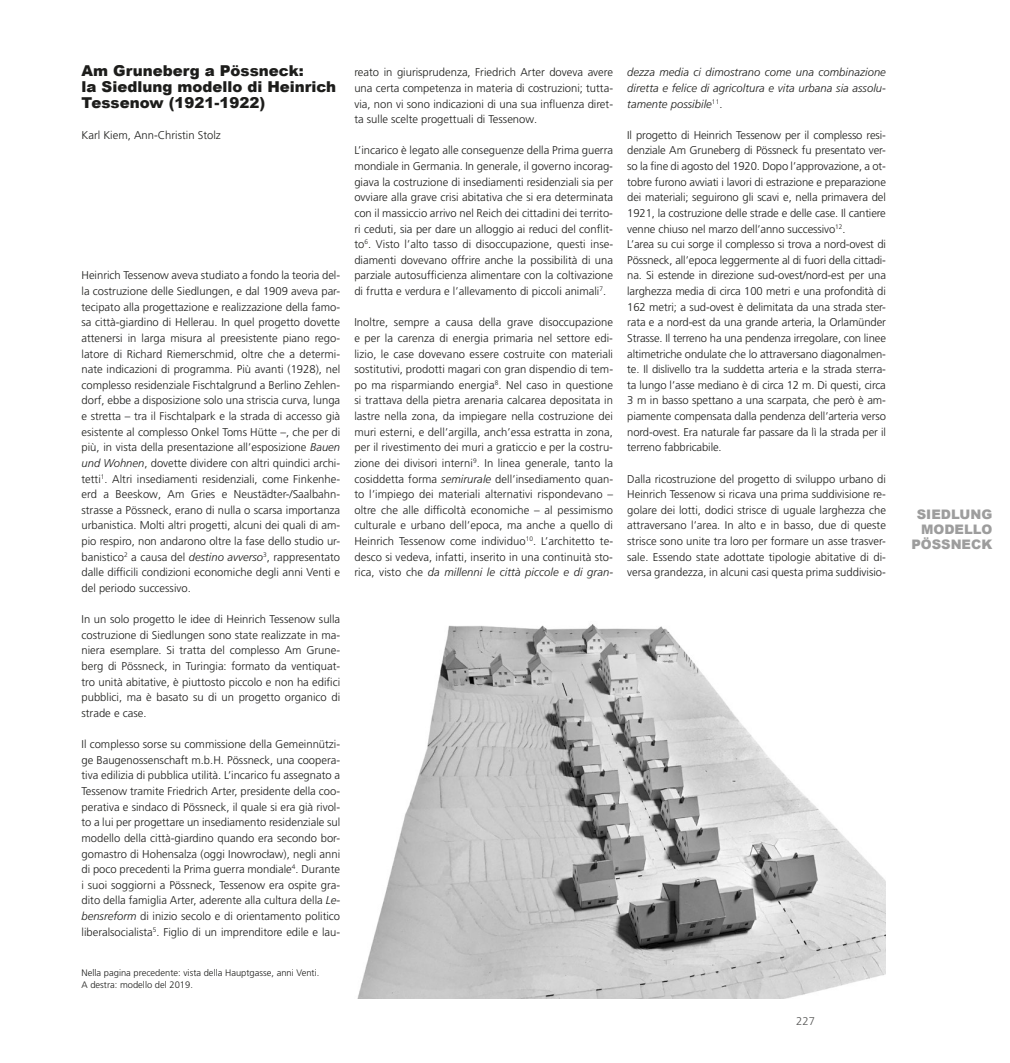
<style>
.page{position:relative;width:1010px;height:1063px;background:#fff}
.page>*{position:absolute;margin:0;border:0;box-sizing:border-box;transform-origin:0 0}
.t1{font:900 15px/15.6px "Arial";color:#1d1d1b}
.t2{font:900 13.12px/15px "Arial";color:#9d9d9d;text-align:right}
.t3{font:300 11.25px/15.6px "Frutiger LT Pro";letter-spacing:-.01em;color:#1d1d1b;text-align:justify}
.t4{font:italic 300 11.25px/15.6px "Frutiger LT Pro";letter-spacing:.005em;color:#1d1d1b;text-align:justify}
.t5{font:300 11.25px "Frutiger LT Pro";color:#575756}
.t6{font:300 9.38px/11.2px "Frutiger LT Pro";color:#1d1d1b}
.s1{font-style:italic}
.s2{font-style:normal}
</style>
<div class="page">
<img style="left:357px;top:624px;width:529px;height:374px">
<h1 class="t1" style="left:81px;top:63px;width:256px">Am Gruneberg a Pössneck:<br>la Siedlung modello di Heinrich<br>Tessenow (1921-1922)</h1>
<p class="t3" style="left:81px;top:127px;width:141px">Karl Kiem, Ann-Christin Stolz</p>
<p class="t3" style="left:81px;top:268px;width:260px">Heinrich Tessenow aveva studiato a fondo la teoria del&shy;la costruzione delle Siedlungen, e dal 1909 aveva par&shy;tecipato alla progettazione e realizzazione della famo&shy;sa città-giardino di Hellerau. In quel progetto dovette attenersi in larga misura al preesistente piano rego&shy;latore di Richard Riemerschmid, oltre che a determi&shy;nate indicazioni di programma. Più avanti (1928), nel complesso residenziale Fischtalgrund a Berlino Zehlen&shy;dorf, ebbe a disposizione solo una striscia curva, lunga e stretta – tra il Fischtalpark e la strada di accesso già esistente al complesso Onkel Toms Hütte –, che per di più, in vista della presentazione all’esposizione <span class="s1">Bauen und Wohnen</span>, dovette dividere con altri quindici archi&shy;tetti<sup>1</sup>. Altri insediamenti residenziali, come Finkenhe&shy;erd a Beeskow, Am Gries e Neustädter-/Saalbahn&shy;strasse a Pössneck, erano di nulla o scarsa importanza urbanistica. Molti altri progetti, alcuni dei quali di am&shy;pio respiro, non andarono oltre la fase dello studio ur&shy;banistico<sup>2</sup> a causa del <span class="s1">destino avverso</span><sup>3</sup>, rappresentato dalle difficili condizioni economiche degli anni Venti e del periodo successivo.</p>
<p class="t3" style="left:81px;top:612px;width:260px">In un solo progetto le idee di Heinrich Tessenow sulla costruzione di Siedlungen sono state realizzate in ma&shy;niera esemplare. Si tratta del complesso Am Grune&shy;berg di Pössneck, in Turingia: formato da ventiquat&shy;tro unità abitative, è piuttosto piccolo e non ha edifici pubblici, ma è basato su di un progetto organico di strade e case.</p>
<p class="t3" style="left:81px;top:737px;width:260px">Il complesso sorse su commissione della Gemeinnützi&shy;ge Baugenossenschaft m.b.H. Pössneck, una coopera&shy;tiva edilizia di pubblica utilità. L’incarico fu assegnato a Tessenow tramite Friedrich Arter, presidente della coo&shy;perativa e sindaco di Pössneck, il quale si era già rivol&shy;to a lui per progettare un insediamento residenziale sul modello della città-giardino quando era secondo bor&shy;gomastro di Hohensalza (oggi Inowrocław), negli anni di poco precedenti la Prima guerra mondiale<sup>4</sup>. Durante i suoi soggiorni a Pössneck, Tessenow era ospite gra&shy;dito della famiglia Arter, aderente alla cultura della <span class="s1">Le&shy;bensreform</span> di inizio secolo e di orientamento politico liberalsocialista<sup>5</sup>. Figlio di un imprenditore edile e lau-</p>
<p class="t6" style="left:81px;top:968px;width:239px">Nella pagina precedente: vista della Hauptgasse, anni Venti.<br>A destra: modello del 2019.</p>
<p class="t3" style="left:354px;top:65px;width:260px">reato in giurisprudenza, Friedrich Arter doveva avere una certa competenza in materia di costruzioni; tutta&shy;via, non vi sono indicazioni di una sua influenza diret&shy;ta sulle scelte progettuali di Tessenow.</p>
<p class="t3" style="left:354px;top:143px;width:260px">L’incarico è legato alle conseguenze della Prima guerra mondiale in Germania. In generale, il governo incorag&shy;giava la costruzione di insediamenti residenziali sia per ovviare alla grave crisi abitativa che si era determinata con il massiccio arrivo nel Reich dei cittadini dei territo&shy;ri ceduti, sia per dare un alloggio ai reduci del conflit&shy;to<sup>6</sup>. Visto l’alto tasso di disoccupazione, questi inse&shy;diamenti dovevano offrire anche la possibilità di una parziale autosufficienza alimentare con la coltivazione di frutta e verdura e l’allevamento di piccoli animali<sup>7</sup>.</p>
<p class="t3" style="left:354px;top:315px;width:260px">Inoltre, sempre a causa della grave disoccupazione e per la carenza di energia primaria nel settore edi&shy;lizio, le case dovevano essere costruite con materiali sostitutivi, prodotti magari con gran dispendio di tem&shy;po ma risparmiando energia<sup>8</sup>. Nel caso in questione si trattava della pietra arenaria calcarea depositata in lastre nella zona, da impiegare nella costruzione dei muri esterni, e dell’argilla, anch’essa estratta in zona, per il rivestimento dei muri a graticcio e per la costru&shy;zione dei divisori interni<sup>9</sup>. In linea generale, tanto la cosiddetta forma <span class="s1">semirurale</span> dell’insediamento quan&shy;to l’impiego dei materiali alternativi rispondevano – oltre che alle difficoltà economiche – al pessimismo culturale e urbano dell’epoca, ma anche a quello di Heinrich Tessenow come individuo<sup>10</sup>. L’architetto te&shy;desco si vedeva, infatti, inserito in una continuità sto&shy;rica, visto che <span class="s1">da millenni le città piccole e di gran-</span></p>
<p class="t4" style="left:627px;top:65px;width:260px">dezza media ci dimostrano come una combinazione diretta e felice di agricoltura e vita urbana sia assolu&shy;tamente possibile<sup>11</sup><span class="s2">.</span></p>
<p class="t3" style="left:627px;top:127px;width:260px;text-align:left">Il progetto di Heinrich Tessenow per il complesso resi&shy;denziale Am Gruneberg di Pössneck fu presentato ver&shy;so la fine di agosto del 1920. Dopo l’approvazione, a ot&shy;tobre furono avviati i lavori di estrazione e preparazione dei materiali; seguirono gli scavi e, nella primavera del 1921, la costruzione delle strade e delle case. Il cantiere venne chiuso nel marzo dell’anno successivo<sup>12</sup>.<br>L’area su cui sorge il complesso si trova a nord-ovest di Pössneck, all’epoca leggermente al di fuori della cittadi&shy;na. Si estende in direzione sud-ovest/nord-est per una larghezza media di circa 100 metri e una profondità di 162 metri; a sud-ovest è delimitata da una strada ster&shy;rata e a nord-est da una grande arteria, la Orlamünder Strasse. Il terreno ha una pendenza irregolare, con linee altimetriche ondulate che lo attraversano diagonalmen&shy;te. Il dislivello tra la suddetta arteria e la strada sterra&shy;ta lungo l’asse mediano è di circa 12 m. Di questi, circa 3 m in basso spettano a una scarpata, che però è am&shy;piamente compensata dalla pendenza dell’arteria verso nord-ovest. Era naturale far passare da lì la strada per il terreno fabbricabile.</p>
<p class="t3" style="left:627px;top:471px;width:260px">Dalla ricostruzione del progetto di sviluppo urbano di Heinrich Tessenow si ricava una prima suddivisione re&shy;golare dei lotti, dodici strisce di uguale larghezza che attraversano l’area. In alto e in basso, due di queste strisce sono unite tra loro per formare un asse trasver&shy;sale. Essendo state adottate tipologie abitative di di&shy;versa grandezza, in alcuni casi questa prima suddivisio-</p>
<p class="t5" style="left:796px;top:1015px;width:20px">227</p>
<p class="t2" style="left:911px;top:506px;width:82px">SIEDLUNG<br>MODELLO<br>PÖSSNECK</p>
</div>
